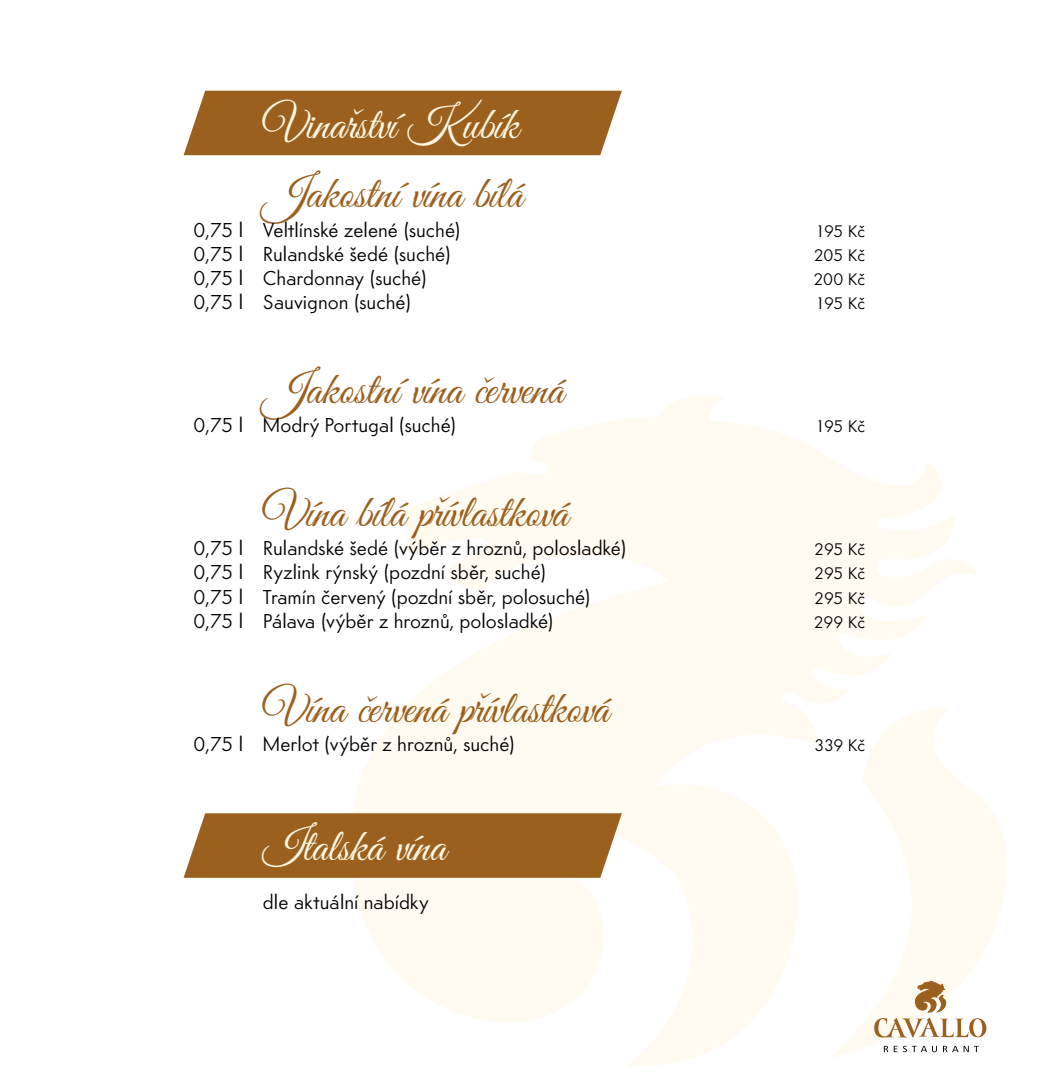
<style>
.page{position:relative;width:1042px;height:1092px;background:#fff}
.page>*{position:absolute;margin:0;border:0;box-sizing:border-box;transform-origin:0 0}
.t1{font:45.5px "Great Vibes";letter-spacing:.005em;color:#9b601e}
.t2{font:45.5px "Great Vibes";letter-spacing:.005em;color:#fff7e1}
.t3{font:21px "Am Sanslight";color:#000}
.t4{font:17.5px "Am Sanslight";letter-spacing:-.015em;color:#000}
</style>
<div class="page">
<svg style="left:351px;top:396px;width:656px;height:669px"></svg>
<svg style="left:884px;top:1045px;width:94px;height:7px"></svg>
<svg style="left:874px;top:980px;width:112px;height:59px"></svg>
<div style="left:184px;top:813px;width:438px;height:64px;background:#9b601e"></div>
<div style="left:184px;top:91px;width:438px;height:64px;background:#9b601e"></div>
<h1 class="t2" style="left:263px;top:99px;width:257px">Vinařství Kubík</h1>
<h1 class="t1" style="left:263px;top:169px;width:261px">Jakostní vína bílá</h1>
<p class="t3" style="left:193px;top:217px;width:269px">0,75 l Veltlínské zelené (suché)</p>
<p class="t4" style="left:815px;top:220px;width:51px">195 Kč</p>
<p class="t3" style="left:193px;top:241px;width:259px">0,75 l Rulandské šedé (suché)</p>
<p class="t4" style="left:814px;top:244px;width:53px">205 Kč</p>
<p class="t3" style="left:193px;top:265px;width:235px">0,75 l Chardonnay (suché)</p>
<p class="t4" style="left:813px;top:269px;width:53px">200 Kč</p>
<p class="t3" style="left:193px;top:290px;width:219px">0,75 l Sauvignon (suché)</p>
<p class="t4" style="left:815px;top:293px;width:51px">195 Kč</p>
<h1 class="t1" style="left:263px;top:364px;width:302px">Jakostní vína červená</h1>
<p class="t3" style="left:193px;top:413px;width:264px">0,75 l Modrý Portugal (suché)</p>
<p class="t4" style="left:815px;top:416px;width:51px">195 Kč</p>
<h1 class="t1" style="left:263px;top:487px;width:306px">Vína bílá přívlastková</h1>
<p class="t3" style="left:193px;top:535px;width:434px">0,75 l Rulandské šedé (výběr z hroznů, polosladké)</p>
<p class="t4" style="left:814px;top:539px;width:52px">295 Kč</p>
<p class="t3" style="left:193px;top:560px;width:354px">0,75 l Ryzlink rýnský (pozdní sběr, suché)</p>
<p class="t4" style="left:814px;top:563px;width:52px">295 Kč</p>
<p class="t3" style="left:193px;top:584px;width:399px">0,75 l Tramín červený (pozdní sběr, polosuché)</p>
<p class="t4" style="left:814px;top:587px;width:52px">295 Kč</p>
<p class="t3" style="left:193px;top:608px;width:362px">0,75 l Pálava (výběr z hroznů, polosladké)</p>
<p class="t4" style="left:814px;top:611px;width:53px">299 Kč</p>
<h1 class="t1" style="left:263px;top:683px;width:347px">Vína červená přívlastková</h1>
<p class="t3" style="left:193px;top:731px;width:323px">0,75 l Merlot (výběr z hroznů, suché)</p>
<p class="t4" style="left:814px;top:734px;width:52px">339 Kč</p>
<h1 class="t2" style="left:263px;top:821px;width:185px">Italská vína</h1>
<p class="t3" style="left:263px;top:888px;width:167px">dle aktuální nabídky</p>
</div>
